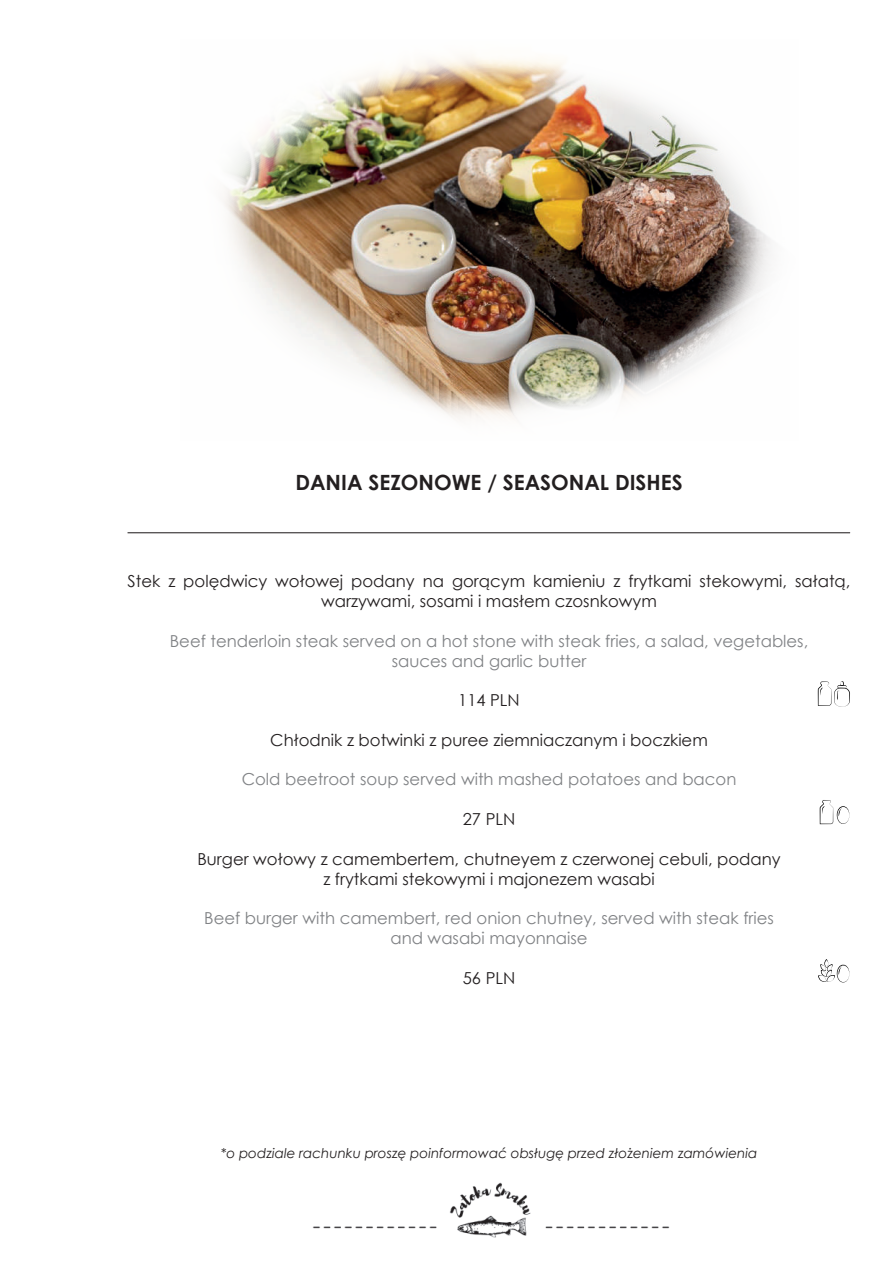
<style>
.page{position:relative;width:893px;height:1263px;background:#fff}
.page>*{position:absolute;margin:0;border:0;box-sizing:border-box;transform-origin:0 0}
.t1{font:700 21px "Century Gothic";color:#231f20}
.t2{font:16.5px/19.8px "Century Gothic";color:#231f20;text-align:center}
.t3{font:16.5px/19.8px "Century Gothic";color:#808285;text-align:center}
.t4{font:italic 13.5px "Century Gothic";color:#231f20}
</style>
<div class="page">
<img style="left:313px;top:1182px;width:357px;height:56px">
<hr style="left:128px;top:532px;width:722px;height:1px;background:#231f20">
<svg style="left:820px;top:800px;width:29px;height:25px"></svg>
<svg style="left:818px;top:959px;width:31px;height:24px"></svg>
<svg style="left:818px;top:681px;width:32px;height:26px"></svg>
<img style="left:223px;top:55px;width:548px;height:364px">
<p class="t1" style="left:295px;top:467px;width:389px">DANIA SEZONOWE / SEASONAL DISHES</p>
<p class="t2" style="left:128px;top:571px;width:724px">Stek z polędwicy wołowej podany na gorącym kamieniu z frytkami stekowymi, sałatą, warzywami, sosami i masłem czosnkowym</p>
<p class="t3" style="left:170px;top:631px;width:640px">Beef tenderloin steak served on a hot stone with steak fries, a salad, vegetables, sauces and garlic butter</p>
<p class="t2" style="left:458px;top:690px;width:63px">114 PLN</p>
<p class="t2" style="left:270px;top:730px;width:439px">Chłodnik z botwinki z puree ziemniaczanym i boczkiem</p>
<p class="t3" style="left:242px;top:769px;width:496px">Cold beetroot soup served with mashed potatoes and bacon</p>
<p class="t2" style="left:463px;top:809px;width:54px">27 PLN</p>
<p class="t2" style="left:197px;top:848px;width:585px">Burger wołowy z camembertem, chutneyem z czerwonej cebuli, podany z frytkami stekowymi i majonezem wasabi</p>
<p class="t3" style="left:204px;top:908px;width:571px">Beef burger with camembert, red onion chutney, served with steak fries and wasabi mayonnaise</p>
<p class="t2" style="left:463px;top:967px;width:54px">56 PLN</p>
<p class="t4" style="left:221px;top:1144px;width:538px">*o podziale rachunku proszę poinformować obsługę przed złożeniem zamówienia</p>
</div>
